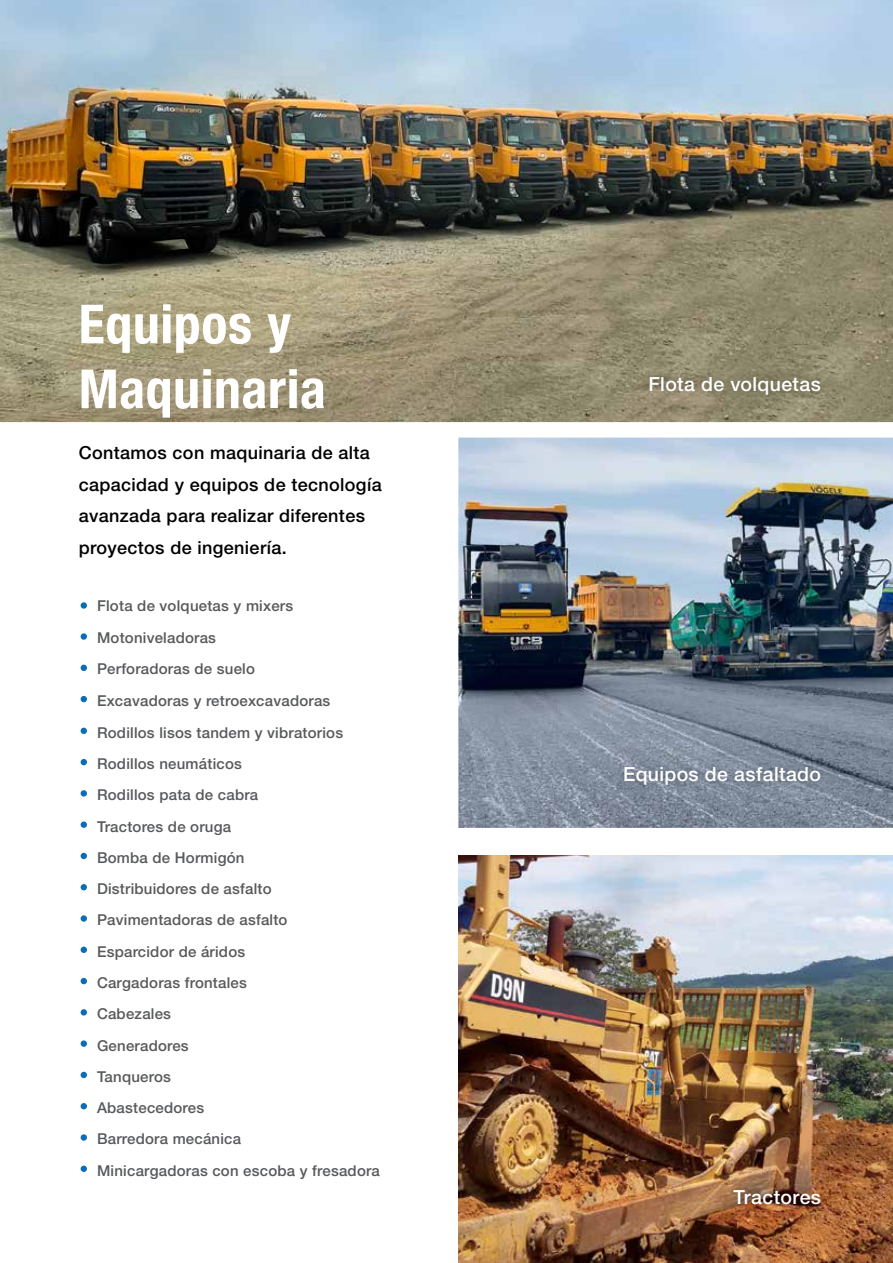
<style>
.page{position:relative;width:893px;height:1263px;background:#fff}
.page>*{position:absolute;margin:0;border:0;box-sizing:border-box;transform-origin:0 0}
.t1{font:700 condensed 54px/64.8px "Helvetica Neue LT Pro";letter-spacing:.01em;color:#fff}
.t2{font:500 19.5px "Helvetica Neue LT Pro";letter-spacing:.02em;color:#fff}
.t3{font:500 18px/31.5px "Helvetica Neue LT Pro";letter-spacing:.02em;color:#000}
.t4{font:500 15px/31.7px "Helvetica Neue LT Pro";letter-spacing:.015em;color:#58595b}
</style>
<div class="page">
<img style="left:0;top:0;width:893px;height:422px">
<img style="left:458px;top:856px;width:435px;height:407px">
<img style="left:458px;top:438px;width:435px;height:390px">
<div style="left:642px;top:369px;width:186px;height:33px;background:#000;opacity:.34"></div>
<div style="left:617px;top:759px;width:211px;height:33px;background:#000;opacity:.34"></div>
<div style="left:726px;top:1182px;width:102px;height:31px;background:#000;opacity:.34"></div>
<svg style="left:81px;top:790px;width:6px;height:6px"></svg>
<div style="left:81px;top:915px;width:6px;height:7px;background:#0b6db7;border-radius:50%"></div>
<svg style="left:81px;top:665px;width:6px;height:6px"></svg>
<svg style="left:81px;top:853px;width:6px;height:6px"></svg>
<svg style="left:81px;top:978px;width:6px;height:6px"></svg>
<div style="left:81px;top:1040px;width:6px;height:7px;background:#0b6db7;border-radius:50%"></div>
<div style="left:81px;top:1134px;width:6px;height:7px;background:#0b6db7;border-radius:50%"></div>
<div style="left:81px;top:633px;width:6px;height:7px;background:#0b6db7;border-radius:50%"></div>
<div style="left:81px;top:602px;width:6px;height:7px;background:#0b6db7;border-radius:50%"></div>
<div style="left:81px;top:821px;width:6px;height:7px;background:#0b6db7;border-radius:50%"></div>
<svg style="left:81px;top:728px;width:6px;height:6px"></svg>
<svg style="left:81px;top:947px;width:6px;height:6px"></svg>
<svg style="left:81px;top:1103px;width:6px;height:6px"></svg>
<svg style="left:81px;top:696px;width:6px;height:6px"></svg>
<svg style="left:81px;top:884px;width:6px;height:6px"></svg>
<svg style="left:81px;top:759px;width:6px;height:6px"></svg>
<svg style="left:81px;top:1009px;width:6px;height:6px"></svg>
<svg style="left:81px;top:1072px;width:6px;height:6px"></svg>
<div style="left:81px;top:1165px;width:6px;height:7px;background:#0b6db7;border-radius:50%"></div>
<h1 class="t1" style="left:79px;top:291px;width:249px">Equipos y<br>Maquinaria</h1>
<p class="t3" style="left:79px;top:437px;width:304px">Contamos con maquinaria de alta capacidad y equipos de tecnología avanzada para realizar diferentes proyectos de ingeniería.</p>
<p class="t4" style="left:97px;top:589px;width:198px">Flota de volquetas y mixers</p>
<p class="t4" style="left:97px;top:622px;width:121px">Motoniveladoras</p>
<p class="t4" style="left:97px;top:653px;width:159px">Perforadoras de suelo</p>
<p class="t4" style="left:97px;top:684px;width:248px">Excavadoras y retroexcavadoras<br>Rodillos lisos tandem y vibratorios<br>Rodillos neumáticos</p>
<p class="t4" style="left:97px;top:779px;width:163px">Rodillos pata de cabra</p>
<p class="t4" style="left:97px;top:810px;width:136px">Tractores de oruga</p>
<p class="t4" style="left:97px;top:842px;width:149px">Bomba de Hormigón</p>
<p class="t4" style="left:97px;top:873px;width:192px;line-height:31.2px">Distribuidores de asfalto<br>Pavimentadoras de asfalto</p>
<p class="t4" style="left:97px;top:935px;width:150px">Esparcidor de áridos</p>
<p class="t4" style="left:97px;top:967px;width:151px">Cargadoras frontales</p>
<p class="t4" style="left:97px;top:998px;width:76px">Cabezales</p>
<p class="t4" style="left:97px;top:1029px;width:93px">Generadores</p>
<p class="t4" style="left:97px;top:1060px;width:75px">Tanqueros</p>
<p class="t4" style="left:97px;top:1092px;width:109px">Abastecedores</p>
<p class="t4" style="left:97px;top:1123px;width:146px">Barredora mecánica</p>
<p class="t4" style="left:97px;top:1154px;width:284px">Minicargadoras con escoba y fresadora</p>
<h2 class="t2" style="left:648px;top:372px;width:174px">Flota de volquetas</h2>
<h2 class="t2" style="left:623px;top:762px;width:199px">Equipos de asfaltado</h2>
<h2 class="t2" style="left:733px;top:1186px;width:89px">Tractores</h2>
</div>
